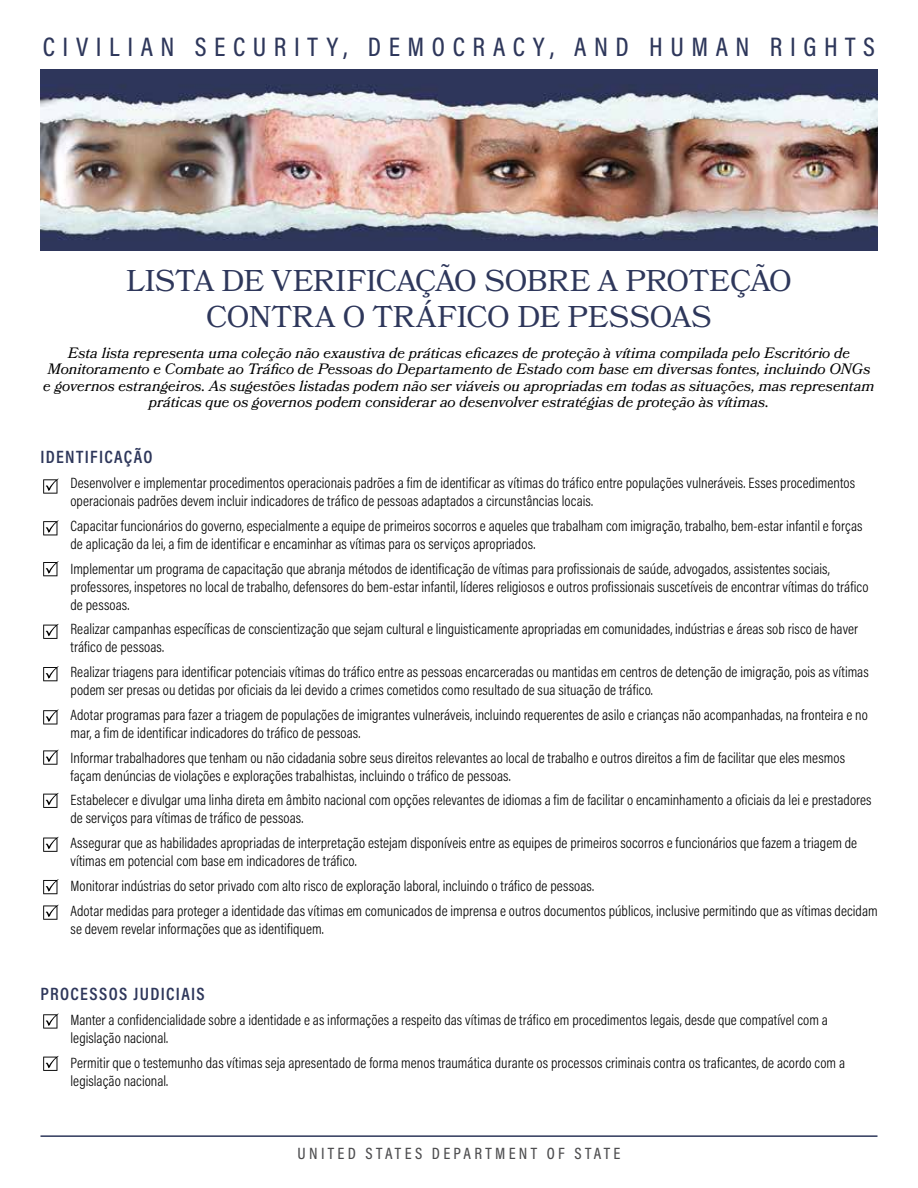
<style>
.page{position:relative;width:918px;height:1188px;background:#fff}
.page>*{position:absolute;margin:0;border:0;box-sizing:border-box;transform-origin:0 0}
.t1{font:30px/36px "Bookmania";letter-spacing:-.01em;color:#2e375b;text-align:center}
.t2{font:500 27px "Acumin Pro Cond";letter-spacing:.28em;color:#2e375b}
.t3{font:600 18px "Acumin Pro Cond";letter-spacing:.075em;color:#2e375b}
.t4{font:500 16.5px "Acumin Pro Cond";letter-spacing:.2em;color:#4d4d4f}
.t5{font:300 15px/18px "Acumin Pro Cond";letter-spacing:.005em;color:#000}
.t6{font:italic 15px/16.5px "Bookmania";letter-spacing:-.005em;color:#000;text-align:center}
</style>
<div class="page">
<svg style="left:43px;top:479px;width:16px;height:15px"></svg>
<svg style="left:43px;top:520px;width:16px;height:15px"></svg>
<svg style="left:43px;top:561px;width:16px;height:15px"></svg>
<svg style="left:43px;top:624px;width:16px;height:15px"></svg>
<svg style="left:43px;top:666px;width:16px;height:15px"></svg>
<svg style="left:43px;top:709px;width:16px;height:16px"></svg>
<svg style="left:43px;top:750px;width:16px;height:15px"></svg>
<svg style="left:43px;top:793px;width:16px;height:15px"></svg>
<svg style="left:43px;top:837px;width:16px;height:15px"></svg>
<svg style="left:43px;top:879px;width:16px;height:15px"></svg>
<svg style="left:43px;top:905px;width:16px;height:15px"></svg>
<svg style="left:43px;top:1013px;width:16px;height:16px"></svg>
<svg style="left:43px;top:1056px;width:16px;height:15px"></svg>
<img style="left:40px;top:69px;width:838px;height:182px">
<hr style="left:40px;top:1135px;width:838px;height:2px;background:#2e375b">
<h2 class="t2" style="left:43px;top:30px;width:834px">CIVILIAN SECURITY, DEMOCRACY, AND HUMAN RIGHTS</h2>
<h1 class="t1" style="left:126px;top:263px;width:667px">LISTA DE VERIFICAÇÃO SOBRE A PROTEÇÃO<br>CONTRA O TRÁFICO DE PESSOAS</h1>
<p class="t6" style="left:43px;top:344px;width:833px">Esta lista representa uma coleção não exaustiva de práticas eficazes de proteção à vítima compilada pelo Escritório de Monitoramento e Combate ao Tráfico de Pessoas do Departamento de Estado com base em diversas fontes, incluindo ONGs e governos estrangeiros. As sugestões listadas podem não ser viáveis ou apropriadas em todas as situações, mas representam práticas que os governos podem considerar ao desenvolver estratégias de proteção às vítimas.</p>
<p class="t3" style="left:40px;top:445px;width:113px">IDENTIFICAÇÃO</p>
<p class="t5" style="left:70px;top:474px;width:786px">Desenvolver e implementar procedimentos operacionais padrões a fim de identificar as vítimas do tráfico entre populações vulneráveis. Esses procedimentos operacionais padrões devem incluir indicadores de tráfico de pessoas adaptados a circunstâncias locais.</p>
<p class="t5" style="left:70px;top:517px;width:793px">Capacitar funcionários do governo, especialmente a equipe de primeiros socorros e aqueles que trabalham com imigração, trabalho, bem-estar infantil e forças de aplicação da lei, a fim de identificar e encaminhar as vítimas para os serviços apropriados.</p>
<p class="t5" style="left:70px;top:559px;width:800px">Implementar um programa de capacitação que abranja métodos de identificação de vítimas para profissionais de saúde, advogados, assistentes sociais, professores, inspetores no local de trabalho, defensores do bem-estar infantil, líderes religiosos e outros profissionais suscetíveis de encontrar vítimas do tráfico de pessoas.</p>
<p class="t5" style="left:70px;top:620px;width:789px">Realizar campanhas específicas de conscientização que sejam cultural e linguisticamente apropriadas em comunidades, indústrias e áreas sob risco de haver tráfico de pessoas.</p>
<p class="t5" style="left:70px;top:663px;width:800px">Realizar triagens para identificar potenciais vítimas do tráfico entre as pessoas encarceradas ou mantidas em centros de detenção de imigração, pois as vítimas podem ser presas ou detidas por oficiais da lei devido a crimes cometidos como resultado de sua situação de tráfico.</p>
<p class="t5" style="left:70px;top:706px;width:799px">Adotar programas para fazer a triagem de populações de imigrantes vulneráveis, incluindo requerentes de asilo e crianças não acompanhadas, na fronteira e no mar, a fim de identificar indicadores do tráfico de pessoas.</p>
<p class="t5" style="left:70px;top:748px;width:776px">Informar trabalhadores que tenham ou não cidadania sobre seus direitos relevantes ao local de trabalho e outros direitos a fim de facilitar que eles mesmos façam denúncias de violações e explorações trabalhistas, incluindo o tráfico de pessoas.</p>
<p class="t5" style="left:70px;top:791px;width:803px">Estabelecer e divulgar uma linha direta em âmbito nacional com opções relevantes de idiomas a fim de facilitar o encaminhamento a oficiais da lei e prestadores de serviços para vítimas de tráfico de pessoas.</p>
<p class="t5" style="left:70px;top:834px;width:788px">Assegurar que as habilidades apropriadas de interpretação estejam disponíveis entre as equipes de primeiros socorros e funcionários que fazem a triagem de vítimas em potencial com base em indicadores de tráfico.</p>
<p class="t5" style="left:70px;top:873px;width:809px;line-height:24.8px">Monitorar indústrias do setor privado com alto risco de exploração laboral, incluindo o tráfico de pessoas.<br>Adotar medidas para proteger a identidade das vítimas em comunicados de imprensa e outros documentos públicos, inclusive permitindo que as vítimas decidam</p>
<p class="t5" style="left:70px;top:919px;width:255px">se devem revelar informações que as identifiquem.</p>
<p class="t3" style="left:40px;top:982px;width:166px">PROCESSOS JUDICIAIS</p>
<p class="t5" style="left:70px;top:1011px;width:759px">Manter a confidencialidade sobre a identidade e as informações a respeito das vítimas de tráfico em procedimentos legais, desde que compatível com a legislação nacional.</p>
<p class="t5" style="left:70px;top:1053px;width:776px">Permitir que o testemunho das vítimas seja apresentado de forma menos traumática durante os processos criminais contra os traficantes, de acordo com a legislação nacional.</p>
<p class="t4" style="left:298px;top:1142px;width:324px">UNITED STATES DEPARTMENT OF STATE</p>
</div>
